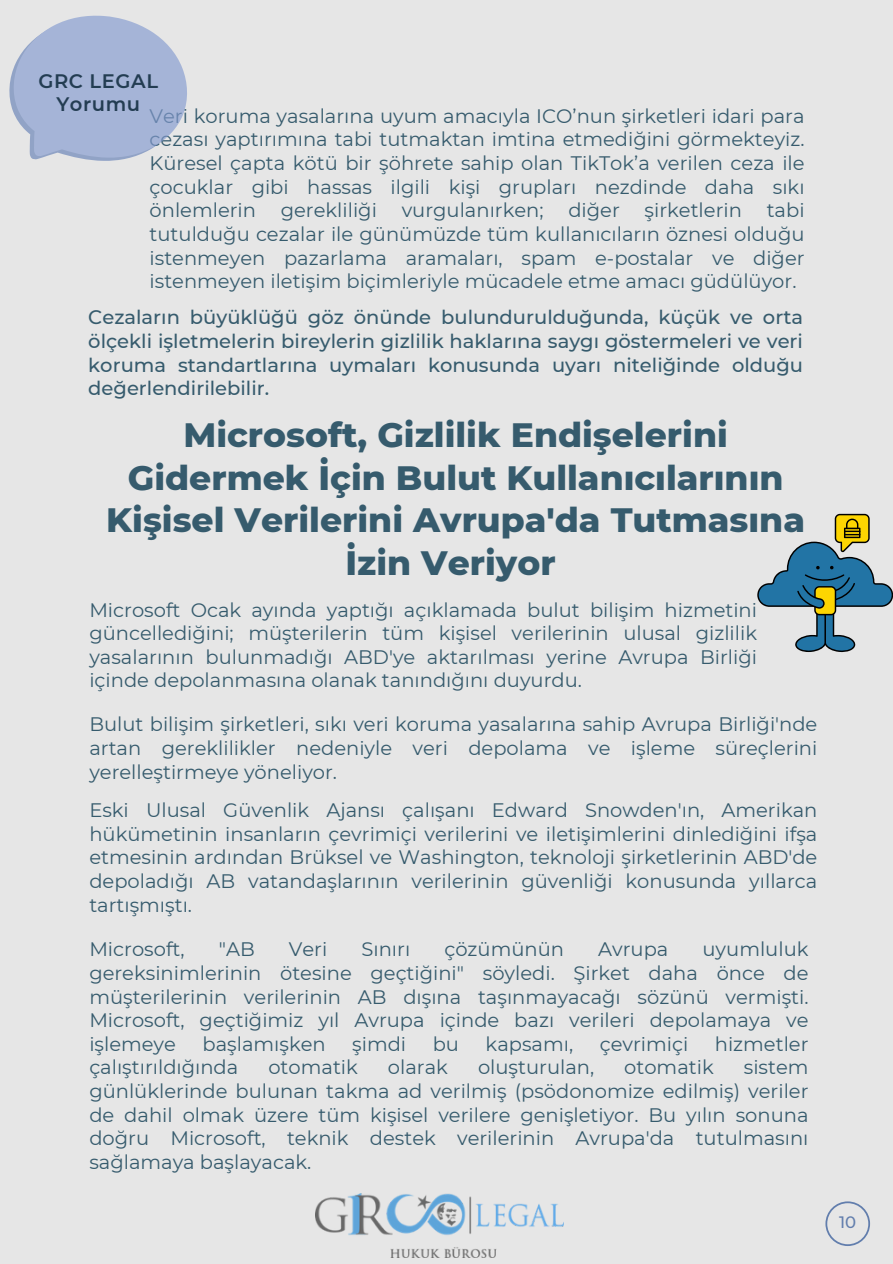
<style>
.page{position:relative;width:893px;height:1264px;background:#fff}
.page>*{position:absolute;margin:0;border:0;box-sizing:border-box;transform-origin:0 0}
.t1{font:800 34.5px/42.8px "Montserrat";color:#365b6d;text-align:center}
.t2{font:19.5px/23.7px "Montserrat";color:#365b6d;text-align:justify}
.t3{font:500 19.5px/23.7px "Montserrat";color:#365b6d}
.t4{font:600 19.5px/23.7px "Montserrat";letter-spacing:.03em;color:#233d52;text-align:center}
.t5{font:500 16.5px "Montserrat";color:#627ead}
</style>
<div class="page">
<div style="left:0;top:0;width:892px;height:1263px;background:#e6e6e6"></div>
<svg style="left:825px;top:1201px;width:45px;height:44px"></svg>
<svg style="left:757px;top:514px;width:135px;height:138px"></svg>
<svg style="left:9px;top:15px;width:178px;height:146px"></svg>
<img style="left:315px;top:1193px;width:248px;height:64px">
<p class="t4" style="left:38px;top:69px;width:121px">GRC LEGAL<br>Yorumu</p>
<p class="t2" style="left:150px;top:104px;width:656px">Veri koruma yasalarına uyum amacıyla ICO’nun şi rketleri idari para cezası yaptırımına tabi tutmaktan i mti na etmediği ni görmekteyiz.<br>Küresel çapta kötü bi r şöhrete sahi p olan Ti kTok’a veri len ceza i le çocuklar gi bi hassas i lgi li kişi grupları nezdi nde daha sıkı önlemleri n</p>
<p class="t2" style="left:150px;top:198px;width:656px;text-align:left;text-indent:617px">tabi tutulduğu cezalar ile günümüzde tüm kullanıcıların öznesi olduğu istenmeyen pazarlama aramaları, spam e-postalar ve diğer istenmeyen i letişi m biçi mleriyle mücadele etme amacı güdülüyor.</p>
<p class="t2" style="left:281px;top:198px;width:94px">gerekli liği</p>
<p class="t2" style="left:401px;top:198px;width:143px">vurgulanırken;</p>
<p class="t2" style="left:568px;top:198px;width:53px">diğer</p>
<p class="t2" style="left:644px;top:198px;width:99px">şi rketleri n</p>
<p class="t3" style="left:88px;top:305px;width:716px">Cezaların büyüklüğü göz önünde bulundurulduğunda, küçük ve orta ölçekli işletmeleri n bi reyleri n gizli li k haklarına saygı göstermeleri ve veri koruma standartlarına uymaları konusunda uyarı niteliği nde olduğu değerlendi ri lebi li r.</p>
<h1 class="t1" style="left:106px;top:413px;width:700px">Microsoft, Gizlilik Endişelerini<br>Gidermek İçin Bulut Kullanıcılarının<br>Kişisel Verilerini Avrupa'da Tutmasına<br>İzin Veriyor</h1>
<p class="t2" style="left:89px;top:597px;width:669px;text-align:left">Microsoft Ocak ayında yaptığı açıklamada bulut bi lişi m hizmeti ni güncellediği ni; müşteri leri n tüm kişisel veri leri ni n ulusal gizli li k yasalarının bulunmadığı ABD'ye aktarılması yeri ne Avrupa Bi rliği içi nde depolanmasına olanak tanındığını duyurdu.</p>
<p class="t2" style="left:89px;top:712px;width:729px;text-align:left">Bulut bi lişi m şi rketleri, sıkı veri koruma yasalarına sahi p Avrupa Bi rliği'nde artan gerekli li kler nedeniyle veri depolama ve işleme süreçleri ni yerelleşti rmeye yöneliyor.</p>
<p class="t2" style="left:89px;top:798px;width:729px">Eski Ulusal Güvenli k Ajansı çalışanı Edward Snowden'ın, Ameri kan hükümetinin insanların çevrimiçi verilerini ve iletişimlerini dinlediğini ifşa etmesi ni n ardından Brüksel ve Washi ngton, teknoloji şi rketleri ni n ABD'de depoladığı AB vatandaşlarının veri leri ni n güvenliği konusunda yıllarca tartışmıştı.</p>
<p class="t2" style="left:89px;top:937px;width:97px">Mi crosoft,</p>
<p class="t2" style="left:219px;top:937px;width:37px">"AB</p>
<p class="t2" style="left:289px;top:937px;width:37px">Veri</p>
<p class="t2" style="left:361px;top:937px;width:50px">Sınırı</p>
<p class="t2" style="left:444px;top:937px;width:121px">çözümünün</p>
<p class="t2" style="left:598px;top:937px;width:72px">Avrupa</p>
<p class="t2" style="left:89px;top:937px;width:720px;text-indent:613px">uyumluluk gereksi ni mleri ni n ötesi ne geçtiği ni" söyledi. Şi rket daha önce de müşteri leri ni n veri leri ni n AB dışına taşınmayacağı sözünü vermişti.<br>Microsoft, geçtiği miz yıl Avrupa içi nde bazı veri leri depolamaya ve işlemeye</p>
<p class="t2" style="left:202px;top:1031px;width:125px">başlamışken</p>
<p class="t2" style="left:352px;top:1031px;width:52px">şimdi</p>
<p class="t2" style="left:432px;top:1031px;width:28px">bu</p>
<p class="t2" style="left:485px;top:1031px;width:89px">kapsamı,</p>
<p class="t2" style="left:599px;top:1031px;width:87px">çevri miçi</p>
<p class="t2" style="left:714px;top:1031px;width:95px">hizmetler</p>
<p class="t2" style="left:89px;top:1055px;width:150px">çalıştırıldığında</p>
<p class="t2" style="left:268px;top:1055px;width:91px">otomati k</p>
<p class="t2" style="left:388px;top:1055px;width:62px">olarak</p>
<p class="t2" style="left:478px;top:1055px;width:118px">oluşturulan,</p>
<p class="t2" style="left:624px;top:1055px;width:91px">otomati k</p>
<p class="t2" style="left:89px;top:1055px;width:720px;text-indent:654px">sistem günlükleri nde bulunan takma ad veri lmiş (psödonomize edi lmiş) veri ler de dahi l olmak üzere tüm kişisel veri lere genişletiyor. Bu yılın sonuna doğru Microsoft, tekni k destek veri leri ni n Avrupa'da tutulmasını sağlamaya başlayacak.</p>
<p class="t5" style="left:839px;top:1211px;width:19px">10</p>
</div>
